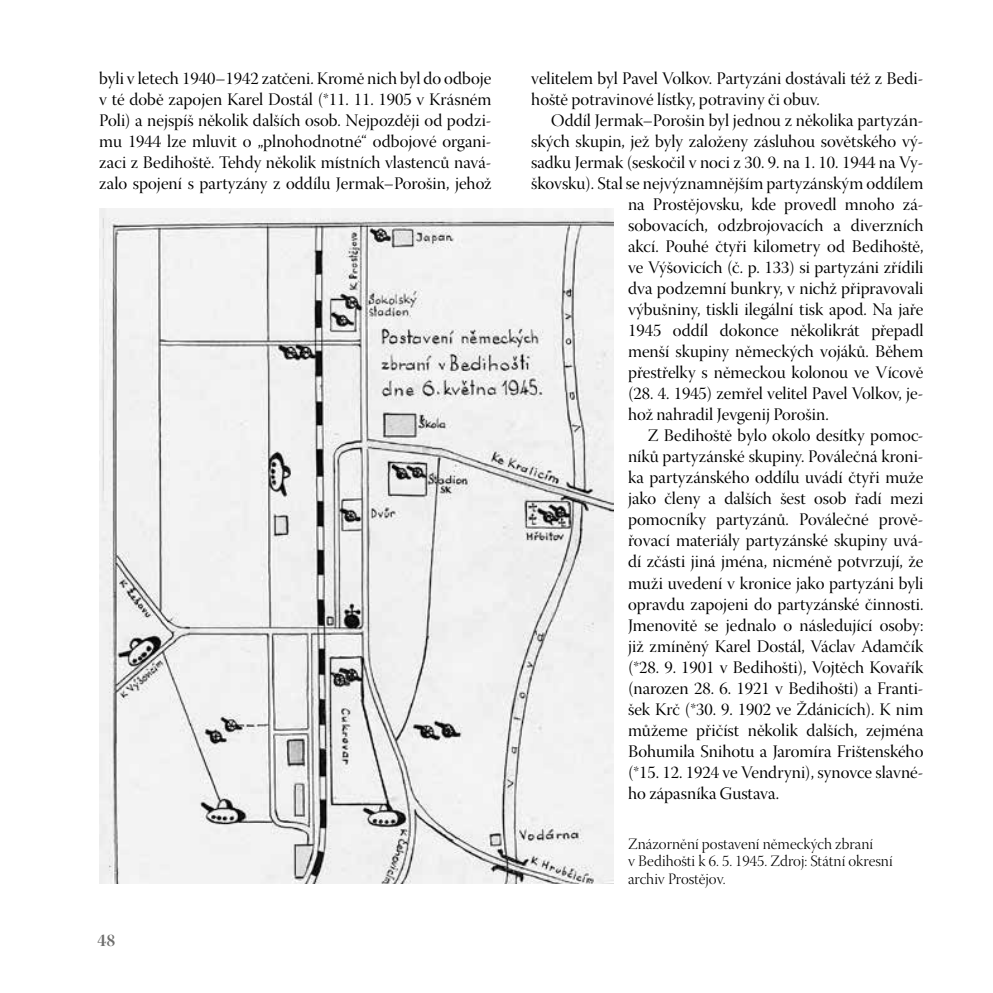
<style>
.page{position:relative;width:993px;height:993px;background:#fff}
.page>*{position:absolute;margin:0;border:0;box-sizing:border-box;transform-origin:0 0}
.Bez{font:17.5px/21px "Warnock Pro Disp";color:#000;text-align:justify}
.t1{font:17.5px "Warnock Pro Bold Disp";color:#6f6f6e}
.Popiska_foto{font:15.75px/17.5px "Warnock Pro Light Disp";color:#000}
</style>
<div class="page">
<img style="left:99px;top:208px;width:514px;height:675px">
<p class="Bez" style="left:99px;top:70px;width:393px">byli v letech 1940–1942 zatčeni. Kromě nich byl do odboje v té době zapojen Karel Dostál (*11. 11. 1905 v Krásném Poli) a nejspíš několik dalších osob. Nejpozději od podzi&shy;mu 1944 lze mluvit o „plnohodnotné“ odbojové organi&shy;zaci z Bedihoště. Tehdy několik místních vlastenců navá&shy;zalo spojení s partyzány z oddílu Jermak–Porošin, jehož</p>
<p class="Bez" style="left:531px;top:70px;width:393px">velitelem byl Pavel Volkov. Partyzáni dostávali též z Bedi&shy;hoště potravinové lístky, potraviny či obuv.</p>
<p class="Bez" style="left:551px;top:112px;width:374px">Oddíl Jermak–Porošin byl jednou z několika partyzán-</p>
<p class="Bez" style="left:531px;top:133px;width:393px">ských skupin, jež byly založeny zásluhou sovětského vý-</p>
<p class="Bez" style="left:531px;top:154px;width:393px">sadku Jermak (seskočil v noci z 30. 9. na 1. 10. 1944 na Vy-</p>
<p class="Bez" style="left:531px;top:175px;width:393px">škovsku). Stal se nejvýznamnějším partyzánským oddílem</p>
<p class="Bez" style="left:628px;top:196px;width:297px">na Prostějovsku, kde provedl mnoho zá-</p>
<p class="Bez" style="left:628px;top:217px;width:297px">sobovacích, odzbrojovacích a diverzních</p>
<p class="Bez" style="left:628px;top:238px;width:297px">akcí. Pouhé čtyři kilometry od Bedihoště,</p>
<p class="Bez" style="left:628px;top:259px;width:297px">ve Výšovicích (č. p. 133) si partyzáni zřídili</p>
<p class="Bez" style="left:628px;top:280px;width:297px">dva podzemní bunkry, v nichž připravovali</p>
<p class="Bez" style="left:628px;top:301px;width:297px">výbušniny, tiskli ilegální tisk apod. Na jaře</p>
<p class="Bez" style="left:628px;top:322px;width:297px">1945 oddíl dokonce několikrát přepadl</p>
<p class="Bez" style="left:628px;top:343px;width:297px">menší skupiny německých vojáků. Během</p>
<p class="Bez" style="left:628px;top:364px;width:297px">přestřelky s německou kolonou ve Vícově</p>
<p class="Bez" style="left:628px;top:385px;width:297px">(28. 4. 1945) zemřel velitel Pavel Volkov, je-</p>
<p class="Bez" style="left:628px;top:406px;width:202px">hož nahradil Jevgenij Porošin.</p>
<p class="Bez" style="left:628px;top:427px;width:297px;text-indent:20px">Z Bedihoště bylo okolo desítky pomoc&shy;níků partyzánské skupiny. Poválečná kroni&shy;ka partyzánského oddílu uvádí čtyři muže jako členy a dalších šest osob řadí mezi pomocníky partyzánů. Poválečné prově&shy;řovací materiály partyzánské skupiny uvá&shy;dí zčásti jiná jména, nicméně potvrzují, že muži uvedení v kronice jako partyzáni byli opravdu zapojeni do partyzánské činnosti.<br>Jmenovitě se jednalo o následující osoby: již zmíněný Karel Dostál, Václav Adamčík (*28. 9. 1901 v Bedihošti), Vojtěch Kovařík (narozen 28. 6. 1921 v Bedihošti) a Franti&shy;šek Krč (*30. 9. 1902 ve Ždánicích). K nim můžeme přičíst několik dalších, zejména Bohumila Snihotu a Jaromíra Frištenského (*15. 12. 1924 ve Vendryni), synovce slavné&shy;ho zápasníka Gustava.</p>
<p class="Popiska_foto" style="left:628px;top:836px;width:266px">Znázornění postavení německých zbraní<br>v Bedihošti k 6. 5. 1945. Zdroj: Státní okresní archiv Prostějov.</p>
<p class="t1" style="left:98px;top:929px;width:19px">48</p>
</div>
